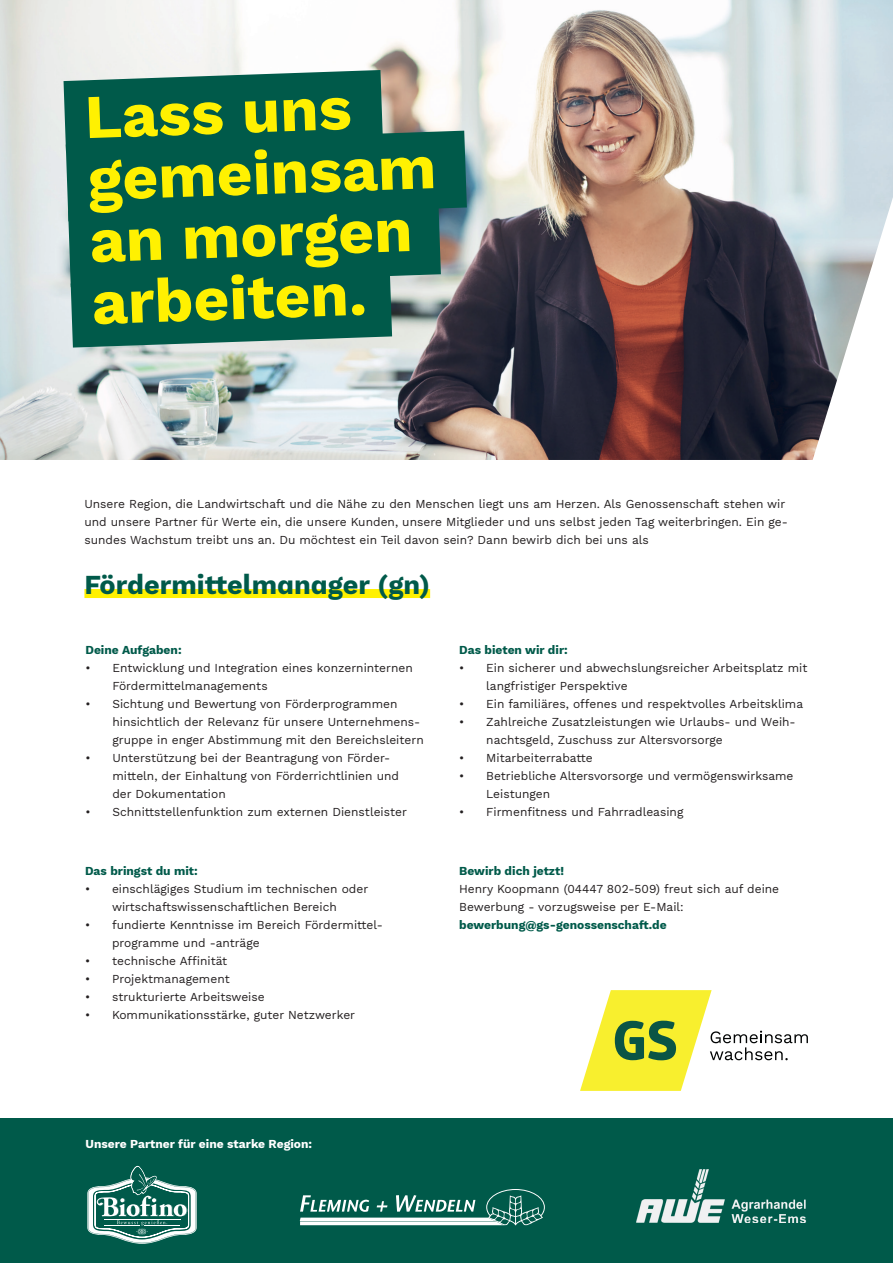
<style>
.page{position:relative;width:893px;height:1263px;background:#fff}
.page>*{position:absolute;margin:0;border:0;box-sizing:border-box;transform-origin:0 0}
.t1{font:700 61.95px/61.9px "Work Sans";color:#fff101}
.t2{font:700 27px "Work Sans";color:#005a4a}
.t3{font:12px/18px "Work Sans";color:#231f20}
.t4{font:700 12px "Work Sans";color:#005a4a}
.t5{font:700 12px "Work Sans";color:#fff}
</style>
<div class="page">
<div style="left:0;top:1118px;width:893px;height:145px;background:#005a4a"></div>
<svg style="left:580px;top:990px;width:228px;height:101px"></svg>
<img style="left:0;top:0;width:893px;height:460px">
<svg style="left:64px;top:70px;width:403px;height:278px;background:#1e695b"></svg>
<div style="left:84px;top:589px;width:346px;height:9px;background:#fff101"></div>
<svg style="left:300px;top:1189px;width:245px;height:37px"></svg>
<img style="left:636px;top:1169px;width:171px;height:53px">
<svg style="left:87px;top:1166px;width:110px;height:78px"></svg>
<h1 class="t1" style="left:84px;top:84px;width:351px;rotate:-2deg">Lass uns gemeinsam an morgen arbeiten.</h1>
<p class="t3" style="left:84px;top:495px;width:705px">Unsere Region, die Landwirtschaft und die Nähe zu den Menschen liegt uns am Herzen. Als Genossenschaft stehen wir und unsere Partner für Werte ein, die unsere Kunden, unsere Mitglieder und uns selbst jeden Tag weiterbringen. Ein ge&shy;sundes Wachstum treibt uns an. Du möchtest ein Teil davon sein? Dann bewirb dich bei uns als</p>
<h2 class="t2" style="left:84px;top:564px;width:347px">Fördermittelmanager (gn)</h2>
<p class="t4" style="left:85px;top:641px;width:98px">Deine Aufgaben:</p>
<p class="t3" style="left:112px;top:659px;width:302px;text-indent:-27px">• Entwicklung und Integration eines konzerninternen<br>Fördermittelmanagements</p>
<p class="t3" style="left:112px;top:695px;width:313px;text-indent:-27px">• Sichtung und Bewertung von Förderprogrammen hinsichtlich der Relevanz für unsere Unternehmens&shy;gruppe in enger Abstimmung mit den Bereichsleitern</p>
<p class="t3" style="left:112px;top:749px;width:288px;text-indent:-27px">• Unterstützung bei der Beantragung von Förder&shy;mitteln, der Einhaltung von Förderrichtlinien und der Dokumentation</p>
<p class="t3" style="left:85px;top:803px;width:323px">• Schnittstellenfunktion zum externen Dienstleister</p>
<p class="t4" style="left:85px;top:861px;width:114px">Das bringst du mit:</p>
<p class="t3" style="left:85px;top:879px;width:285px;text-align:center">• einschlägiges Studium im technischen oder wirtschaftswissenschaftlichen Bereich</p>
<p class="t3" style="left:112px;top:915px;width:272px;text-indent:-27px">• fundierte Kenntnisse im Bereich Fördermittel&shy;programme und -anträge</p>
<p class="t3" style="left:85px;top:951px;width:144px">• technische Affinität</p>
<p class="t3" style="left:85px;top:969px;width:146px">• Projektmanagement</p>
<p class="t3" style="left:85px;top:987px;width:181px">• strukturierte Arbeitsweise</p>
<p class="t3" style="left:85px;top:1005px;width:272px">• Kommunikationsstärke, guter Netzwerker</p>
<p class="t4" style="left:459px;top:641px;width:110px">Das bieten wir dir:</p>
<p class="t3" style="left:486px;top:659px;width:323px;text-indent:-27px">• Ein sicherer und abwechslungsreicher Arbeitsplatz mit langfristiger Perspektive</p>
<p class="t3" style="left:459px;top:695px;width:345px">• Ein familiäres, offenes und respektvolles Arbeitsklima</p>
<p class="t3" style="left:486px;top:713px;width:311px;text-indent:-27px">• Zahlreiche Zusatzleistungen wie Urlaubs- und Weih&shy;nachtsgeld, Zuschuss zur Altersvorsorge</p>
<p class="t3" style="left:459px;top:749px;width:135px">• Mitarbeiterrabatte</p>
<p class="t3" style="left:486px;top:767px;width:309px;text-indent:-27px">• Betriebliche Altersvorsorge und vermögenswirksame<br>Leistungen</p>
<p class="t3" style="left:459px;top:803px;width:226px">• Firmenfitness und Fahrradleasing</p>
<p class="t4" style="left:459px;top:861px;width:106px">Bewirb dich jetzt!</p>
<p class="t3" style="left:459px;top:879px;width:321px">Henry Koopmann (04447 802-509) freut sich auf deine<br>Bewerbung - vorzugsweise per E-Mail:</p>
<p class="t4" style="left:459px;top:915px;width:209px">bewerbung@gs-genossenschaft.de</p>
<p class="t5" style="left:86px;top:1134px;width:228px">Unsere Partner für eine starke Region:</p>
</div>
